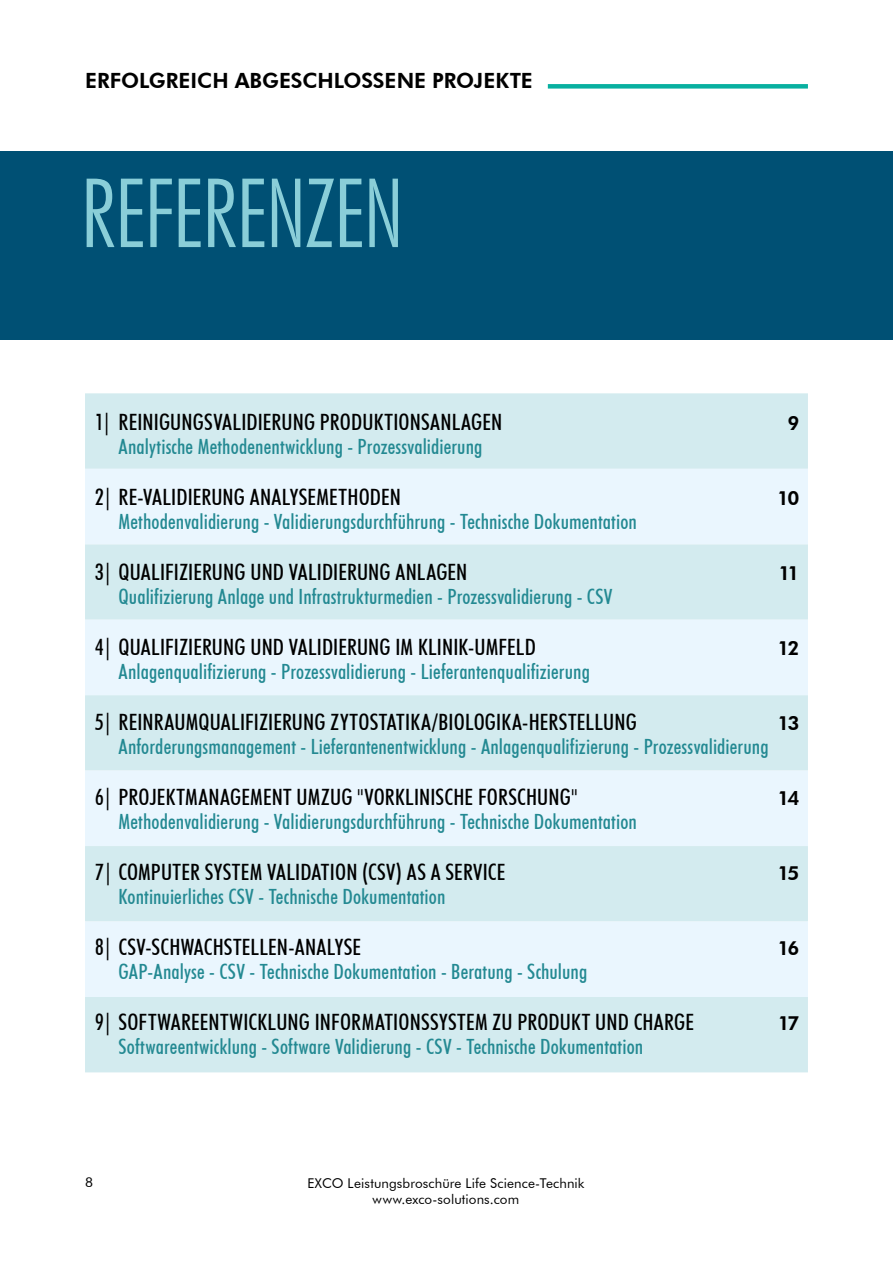
<style>
.page{position:relative;width:893px;height:1263px;background:#fff}
.page>*{position:absolute;margin:0;border:0;box-sizing:border-box;transform-origin:0 0}
.t1{font:300 condensed 96px "Futura BT";letter-spacing:-.03em;color:#8aced8}
.t2{font:500 condensed 22.5px "Futura BT";letter-spacing:.01em;color:#000}
.t3{font:500 condensed 21px "Futura BT";letter-spacing:.005em;color:#238992}
.t4{font:800 21px "Futura BT";color:#000}
.t5{font:800 19.5px "Futura BT";letter-spacing:-.1em;color:#000}
.t6{font:13.5px/16.2px "Futura BT";letter-spacing:.01em;color:#000;text-align:center}
</style>
<div class="page">
<div style="left:0;top:151px;width:893px;height:189px;background:#005074"></div>
<div style="left:85px;top:393px;width:723px;height:679px;background:#d3ebef"></div>
<svg style="left:85px;top:469px;width:723px;height:528px;background:#e0f1f7"></svg>
<div style="left:548px;top:84px;width:260px;height:5px;background:#08b0a0"></div>
<p class="t4" style="left:85px;top:68px;width:449px">ERFOLGREICH ABGESCHLOSSENE PROJEKTE</p>
<h1 class="t1" style="left:80px;top:155px;width:326px">REFERENZEN</h1>
<p class="t2" style="left:95px;top:409px;width:409px">1| REINIGUNGSVALIDIERUNG PRODUKTIONSANLAGEN</p>
<p class="t5" style="left:787px;top:411px;width:13px">9</p>
<p class="t3" style="left:119px;top:434px;width:365px">Analytische Methodenentwicklung - Prozessvalidierung</p>
<p class="t2" style="left:95px;top:484px;width:307px">2| RE-VALIDIERUNG ANALYSEMETHODEN</p>
<p class="t5" style="left:777px;top:486px;width:24px">10</p>
<p class="t3" style="left:119px;top:509px;width:520px">Methodenvalidierung - Validierungsdurchführung - Technische Dokumentation</p>
<p class="t2" style="left:95px;top:559px;width:374px">3| QUALIFIZIERUNG UND VALIDIERUNG ANLAGEN</p>
<p class="t5" style="left:778px;top:561px;width:23px">11</p>
<p class="t3" style="left:119px;top:584px;width:496px">Qualifizierung Anlage und Infrastrukturmedien - Prozessvalidierung - CSV</p>
<p class="t2" style="left:95px;top:634px;width:442px">4| QUALIFIZIERUNG UND VALIDIERUNG IM KLINIK-UMFELD</p>
<p class="t5" style="left:777px;top:636px;width:23px">12</p>
<p class="t3" style="left:119px;top:659px;width:473px">Anlagenqualifizierung - Prozessvalidierung - Lieferantenqualifizierung</p>
<p class="t2" style="left:95px;top:709px;width:543px">5| REINRAUMQUALIFIZIERUNG ZYTOSTATIKA/BIOLOGIKA-HERSTELLUNG</p>
<p class="t5" style="left:777px;top:711px;width:23px">13</p>
<p class="t3" style="left:119px;top:734px;width:652px">Anforderungsmanagement - Lieferantenentwicklung - Anlagenqualifizierung - Prozessvalidierung</p>
<p class="t2" style="left:95px;top:784px;width:484px">6| PROJEKTMANAGEMENT UMZUG "VORKLINISCHE FORSCHUNG"</p>
<p class="t5" style="left:777px;top:786px;width:23px">14</p>
<p class="t3" style="left:119px;top:809px;width:520px">Methodenvalidierung - Validierungsdurchführung - Technische Dokumentation</p>
<p class="t2" style="left:95px;top:859px;width:412px">7| COMPUTER SYSTEM VALIDATION (CSV) AS A SERVICE</p>
<p class="t5" style="left:777px;top:861px;width:24px">15</p>
<p class="t3" style="left:119px;top:884px;width:328px">Kontinuierliches CSV - Technische Dokumentation</p>
<p class="t2" style="left:95px;top:934px;width:268px">8| CSV-SCHWACHSTELLEN-ANALYSE</p>
<p class="t5" style="left:777px;top:936px;width:23px">16</p>
<p class="t3" style="left:119px;top:959px;width:470px">GAP-Analyse - CSV - Technische Dokumentation - Beratung - Schulung</p>
<p class="t2" style="left:95px;top:1009px;width:600px">9| SOFTWAREENTWICKLUNG INFORMATIONSSYSTEM ZU PRODUKT UND CHARGE</p>
<p class="t5" style="left:778px;top:1011px;width:23px">17</p>
<p class="t3" style="left:119px;top:1034px;width:526px">Softwareentwicklung - Software Validierung - CSV - Technische Dokumentation</p>
<p class="t6" style="left:85px;top:1174px;width:9px">8</p>
<p class="t6" style="left:307px;top:1175px;width:279px">EXCO Leistungsbroschüre Life Science-Technik www.exco-solutions.com</p>
</div>
